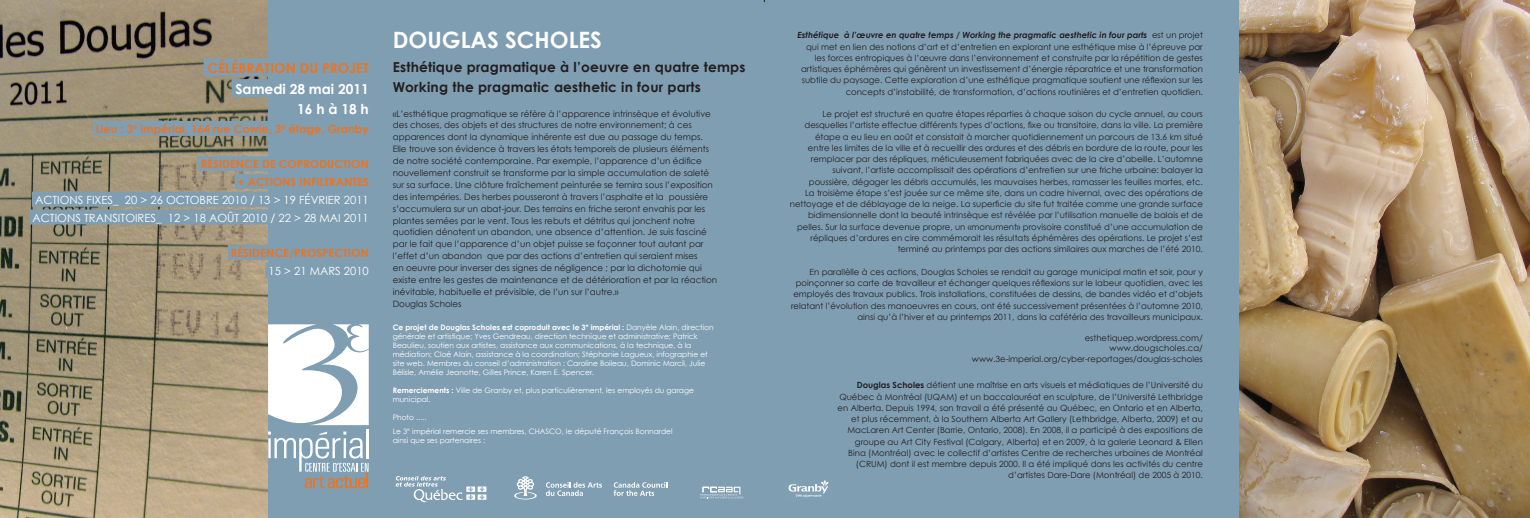
<style>
.page{position:relative;width:1530px;height:518px;background:#fff}
.page>*{position:absolute;margin:0;border:0;box-sizing:border-box;transform-origin:0 0}
.t1{font:700 22.5px "Century Gothic";color:#fff}
.t2{font:700 13.75px/20px "Century Gothic";letter-spacing:.015em;color:#231f20}
.t3{font:700 13.75px/20.6px "Century Gothic";color:#fff;text-align:right}
.t4{font:700 13.75px "Century Gothic";color:#e87524}
.t5{font:700 11.25px "Century Gothic";color:#e87524}
.t6{font:11.25px "Century Gothic";color:#fff}
.t7{font:8.75px/11.9px "Century Gothic";color:#231f20}
.t8{font:8.5px/11.2px "Century Gothic";color:#231f20;text-align:right}
.t9{font:7.5px/9px "Century Gothic";color:#fff}
.s1{font-weight:700}
.s2{font-weight:700;font-style:italic}
</style>
<div class="page">
<img style="left:0;top:0;width:268px;height:518px">
<img style="left:1238px;top:0;width:292px;height:518px">
<div style="left:268px;top:0;width:970px;height:518px;background:#809eb2"></div>
<svg style="left:514px;top:476px;width:23px;height:23px"></svg>
<svg style="left:614px;top:482px;width:53px;height:13px"></svg>
<svg style="left:546px;top:482px;width:56px;height:13px"></svg>
<svg style="left:700px;top:486px;width:44px;height:12px"></svg>
<hr style="left:366px;top:429px;width:3px;height:29px;background:#fff">
<svg style="left:268px;top:324px;width:101px;height:101px"></svg>
<svg style="left:268px;top:431px;width:101px;height:57px"></svg>
<div style="left:204px;top:58px;width:165px;height:19px;background:#809eb2"></div>
<div style="left:232px;top:79px;width:137px;height:18px;background:#809eb2"></div>
<div style="left:93px;top:121px;width:40px;height:15px;background:#809eb2"></div>
<hr style="left:133px;top:121px;width:4px;height:15px;background:#809eb2">
<div style="left:137px;top:121px;width:144px;height:15px;background:#809eb2"></div>
<div style="left:198px;top:156px;width:171px;height:15px;background:#809eb2"></div>
<div style="left:235px;top:174px;width:134px;height:15px;background:#809eb2"></div>
<div style="left:32px;top:192px;width:337px;height:15px;background:#809eb2"></div>
<div style="left:29px;top:209px;width:340px;height:15px;background:#809eb2"></div>
<div style="left:228px;top:245px;width:141px;height:15px;background:#809eb2"></div>
<div style="left:266px;top:263px;width:103px;height:15px;background:#809eb2"></div>
<svg style="left:396px;top:476px;width:90px;height:26px"></svg>
<img style="left:788px;top:480px;width:41px;height:18px">
<h2 class="t4" style="left:207px;top:59px;width:139px">Célébration du projet</h2>
<h2 class="t3" style="left:235px;top:78px;width:135px">Samedi 28 mai 2011<br>16 h à 18 h</h2>
<h3 class="t5" style="left:96px;top:122px;width:274px">Lieu : 3<sup>e</sup> impérial, 164 rue Cowie, 3<sup>e</sup> étage, Granby</h3>
<h3 class="t5" style="left:201px;top:157px;width:87px">Résidence de cop</h3>
<h3 class="t5" style="left:303px;top:157px;width:15px">roduct</h3>
<h3 class="t5" style="left:348px;top:157px;width:22px">ion</h3>
<h3 class="t5" style="left:238px;top:175px;width:19px">+ act</h3>
<h3 class="t5" style="left:270px;top:175px;width:90px">ions infiltrantes</h3>
<h3 class="t6" style="left:35px;top:193px;width:9px">act</h3>
<h3 class="t6" style="left:57px;top:193px;width:118px">io ns fixes_ 20 &gt; 26 octob</h3>
<h3 class="t6" style="left:206px;top:193px;width:164px">re 2010 / 13 &gt; 19 février 2011</h3>
<h3 class="t6" style="left:32px;top:210px;width:9px">act</h3>
<h3 class="t6" style="left:55px;top:210px;width:316px">ions transitoires_ 12 &gt; 18 août 2010 / 22 &gt; 28 mai 2011</h3>
<h3 class="t5" style="left:231px;top:246px;width:84px">Résidence/prospect</h3>
<h3 class="t5" style="left:348px;top:246px;width:22px">ion</h3>
<h3 class="t6" style="left:269px;top:264px;width:102px">15 &gt; 21 mars 2010</h3>
<h1 class="t1" style="left:393px;top:26px;width:211px">DOUGLAS SCHOLES</h1>
<h2 class="t2" style="left:393px;top:57px;width:354px">Esthétique pragmatique à l’oeuvre en quatre temps<br>Working the pragmatic aesthetic in four parts</h2>
<p class="t7" style="left:393px;top:107px;width:326px">«L’esthétique pragmatique se réfère à l’apparence intrinsèque et évolutive des choses, des objets et des structures de notre environnement; à ces apparences dont la dynamique inhérente est due au passage du temps.<br>Elle trouve son évidence à travers les états temporels de plusieurs éléments de notre société contemporaine. Par exemple, l’apparence d’un édifice nouvellement construit se transforme par la simple accumulation de saleté sur sa surface. Une clôture fraîchement peinturée se ternira sous l’exposition des intempéries. Des herbes pousseront à travers l’asphalte et la poussière s’accumulera sur un abat-jour. Des terrains en friche seront envahis par les plantes semées par le vent. Tous les rebuts et détritus qui jonchent notre quotidien dénotent un abandon, une absence d’attention. Je suis fasciné par le fait que l’apparence d’un objet puisse se façonner tout autant par l’effet d’un abandon que par des actions d’entretien qui seraient mises<br>en oeuvre pour inverser des signes de négligence ; par la dichotomie qui existe entre les gestes de maintenance et de détérioration et par la réaction inévitable, habituelle et prévisible, de l’un sur l’autre.»<br>Douglas Scholes</p>
<p class="t9" style="left:393px;top:322px;width:322px"><span class="s1">Ce projet de Douglas Scholes est coproduit avec le 3</span><sup>e</sup> <span class="s1">impérial :</span> Danyèle Alain, direction générale et artistique; Yves Gendreau, direction technique et administrative; Patrick Beaulieu, soutien aux artistes, assistance aux communications, à la technique, à la médiation; Cloé Alain, assistance à la coordination; Stéphanie Lagueux, infographie et site web. Membres du conseil d’administration : Caroline Boileau, Dominic Marcil, Julie Bélisle, Amélie Jeanotte, Gilles Prince, Karen E. Spencer.</p>
<p class="t9" style="left:393px;top:385px;width:303px"><span class="s1">Remerciements :</span> Ville de Granby et, plus particulièrement, les employés du garage municipal.</p>
<p class="t9" style="left:393px;top:410px;width:281px;line-height:13.8px">Photo .....<br>Le 3<sup>e</sup> impérial remercie ses membres, CHASCO, le député François Bonnardel</p>
<p class="t9" style="left:393px;top:435px;width:94px">ainsi que ses partenaires :</p>
<p class="t8" style="left:797px;top:29px;width:407px"><span class="s2">Esthétique à l’œuvre en quatre temps / Working the pragmatic aesthetic in four parts</span> est un projet qui met en lien des notions d’art et d’entretien en explorant une esthétique mise à l’épreuve par les forces entropiques à l’œuvre dans l’environnement et construite par la répétition de gestes artistiques éphémères qui génèrent un investissement d’énergie réparatrice et une transformation subtile du paysage. Cette exploration d’une esthétique pragmatique soutient une réflexion sur les concepts d’instabilité, de transformation, d’actions routinières et d’entretien quotidien.</p>
<p class="t8" style="left:790px;top:108px;width:415px">Le projet est structuré en quatre étapes réparties à chaque saison du cycle annuel, au cours desquelles l’artiste effectue différents types d’actions, fixe ou transitoire, dans la ville. La première étape a eu lieu en août et consistait à marcher quotidiennement un parcours de 13.6 km situé<br>entre les limites de la ville et à recueillir des ordures et des débris en bordure de la route, pour les remplacer par des répliques, méticuleusement fabriquées avec de la cire d’abeille. L’automne suivant, l’artiste accomplissait des opérations d’entretien sur une friche urbaine: balayer la poussière, dégager les débris accumulés, les mauvaises herbes, ramasser les feuilles mortes, etc.<br>La troisième étape s’est jouée sur ce même site, dans un cadre hivernal, avec des opérations de nettoyage et de déblayage de la neige. La superficie du site fut traitée comme une grande surface bidimensionnelle dont la beauté intrinsèque est révélée par l’utilisation manuelle de balais et de pelles. Sur la surface devenue propre, un «monument» provisoire constitué d’une accumulation de répliques d’ordures en cire commémorait les résultats éphémères des opérations. Le projet s’est terminé au printemps par des actions similaires aux marches de l’été 2010.</p>
<p class="t8" style="left:791px;top:266px;width:413px">En parallèlle à ces actions, Douglas Scholes se rendait au garage municipal matin et soir, pour y poinçonner sa carte de travailleur et échanger quelques réflexions sur le labeur quotidien, avec les employés des travaux publics. Trois installations, constituées de dessins, de bandes vidéo et d’objets relatant l’évolution des manoeuvres en cours, ont été successivement présentées à l’automne 2010, ainsi qu’à l’hiver et au printemps 2011, dans la cafétéria des travailleurs municipaux.</p>
<p class="t8" style="left:972px;top:333px;width:232px;line-height:10.2px">esthetiquep.wordpress.com/<br>www.dougscholes.ca/ www.3e-imperial.org/cyber-reportages/douglas-scholes</p>
<p class="t8" style="left:838px;top:379px;width:367px"><span class="s1">Douglas Scholes</span> détient une maîtrise en arts visuels et médiatiques de l’Université du Québec à Montréal (UQAM) et un baccalauréat en sculpture, de l’Université Lethbridge en Alberta. Depuis 1994, son travail a été présenté au Québec, en Ontario et en Alberta, et plus récemment, à la Southern Alberta Art Gallery (Lethbridge, Alberta, 2009) et au MacLaren Art Center (Barrie, Ontario, 2008). En 2008, il a participé à des expositions de groupe au Art City Festival (Calgary, Alberta) et en 2009, à la galerie Leonard &amp; Ellen Bina (Montréal) avec le collectif d’artistes Centre de recherches urbaines de Montréal (CRUM) dont il est membre depuis 2000. Il a été impliqué dans les activités du centre d’artistes Dare-Dare (Montréal) de 2005 à 2010.</p>
</div>
